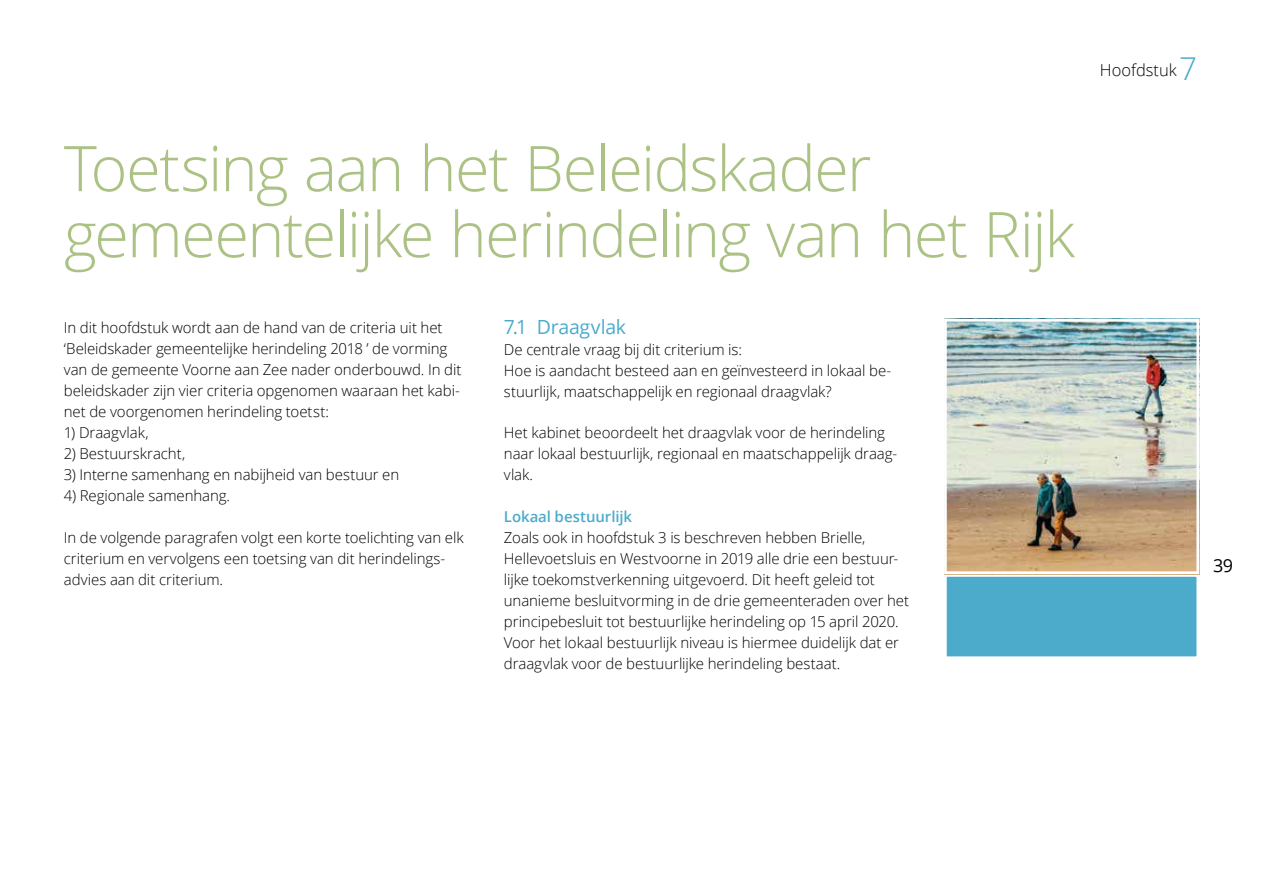
<style>
.page{position:relative;width:1263px;height:893px;background:#fff}
.page>*{position:absolute;margin:0;border:0;box-sizing:border-box;transform-origin:0 0}
.Kop_1_geel{font:300 63px/66px "Open Sans";letter-spacing:-.025em;color:#acc285}
.Kop_2_blauw{font:19.5px "Open Sans";letter-spacing:-.015em;color:#4cabcb}
.t1{font:18px "Open Sans";color:#000}
.t2{font:300 16.5px "Open Sans";color:#000}
.Platte_tekst{font:300 15px/21px "Open Sans";letter-spacing:-.005em;color:#000}
.Kop_2_blauw-2{font:300 15px/21px "Open Sans";letter-spacing:-.005em;color:#000}
.Subkop_blauw{font:600 15px "Open Sans";letter-spacing:-.005em;color:#4cabcb}
.s1{font-size:31.5px;color:#4cabcb}
</style>
<div class="page">
<div style="left:944px;top:574px;width:255px;height:85px;background:#4cabcb;border:3px solid #fff"></div>
<img style="left:948px;top:323px;width:247px;height:247px">
<div style="left:944px;top:319px;width:255px;height:255px;border:3px solid #fff"></div>
<h1 class="Kop_1_geel" style="left:64px;top:134px;width:1013px">Toetsing aan het Beleidskader gemeentelijke herindeling van het Rijk</h1>
<p class="Platte_tekst" style="left:64px;top:316px;width:399px">In dit hoofdstuk wordt aan de hand van de criteria uit het ‘Beleidskader gemeentelijke herindeling 2018 ’ de vorming van de gemeente Voorne aan Zee nader onderbouwd. In dit beleidskader zijn vier criteria opgenomen waaraan het kabi&shy;net de voorgenomen herindeling toetst:</p>
<p class="Platte_tekst" style="left:64px;top:421px;width:86px">1) Draagvlak,</p>
<p class="Platte_tekst" style="left:64px;top:442px;width:123px">2) Bestuurskracht,</p>
<p class="Platte_tekst" style="left:64px;top:463px;width:337px">3) Interne samenhang en nabijheid van bestuur en</p>
<p class="Platte_tekst" style="left:64px;top:484px;width:168px">4) Regionale samenhang.</p>
<p class="Platte_tekst" style="left:64px;top:526px;width:401px">In de volgende paragrafen volgt een korte toelichting van elk criterium en vervolgens een toetsing van dit herindelings&shy;advies aan dit criterium.</p>
<h2 class="Kop_2_blauw" style="left:504px;top:313px;width:124px">7.1 Draagvlak</h2>
<h2 class="Kop_2_blauw-2" style="left:504px;top:338px;width:389px">De centrale vraag bij dit criterium is:<br>Hoe is aandacht besteed aan en geïnvesteerd in lokaal be&shy;stuurlijk, maatschappelijk en regionaal draagvlak?</h2>
<p class="Platte_tekst" style="left:504px;top:421px;width:395px">Het kabinet beoordeelt het draagvlak voor de herindeling naar lokaal bestuurlijk, regionaal en maatschappelijk draag&shy;vlak.</p>
<h3 class="Subkop_blauw" style="left:504px;top:506px;width:130px">Lokaal bestuurlijk</h3>
<p class="Platte_tekst" style="left:504px;top:526px;width:407px">Zoals ook in hoofdstuk 3 is beschreven hebben Brielle, Hellevoetsluis en Westvoorne in 2019 alle drie een bestuur&shy;lijke toekomstverkenning uitgevoerd. Dit heeft geleid tot unanieme besluitvorming in de drie gemeenteraden over het principebesluit tot bestuurlijke herindeling op 15 april 2020.<br>Voor het lokaal bestuurlijk niveau is hiermee duidelijk dat er draagvlak voor de bestuurlijke herindeling bestaat.</p>
<p class="t2" style="left:1100px;top:59px;width:99px">Hoofdstuk<span class="s1">7</span></p>
<p class="t1" style="left:1213px;top:553px;width:22px">39</p>
</div>
